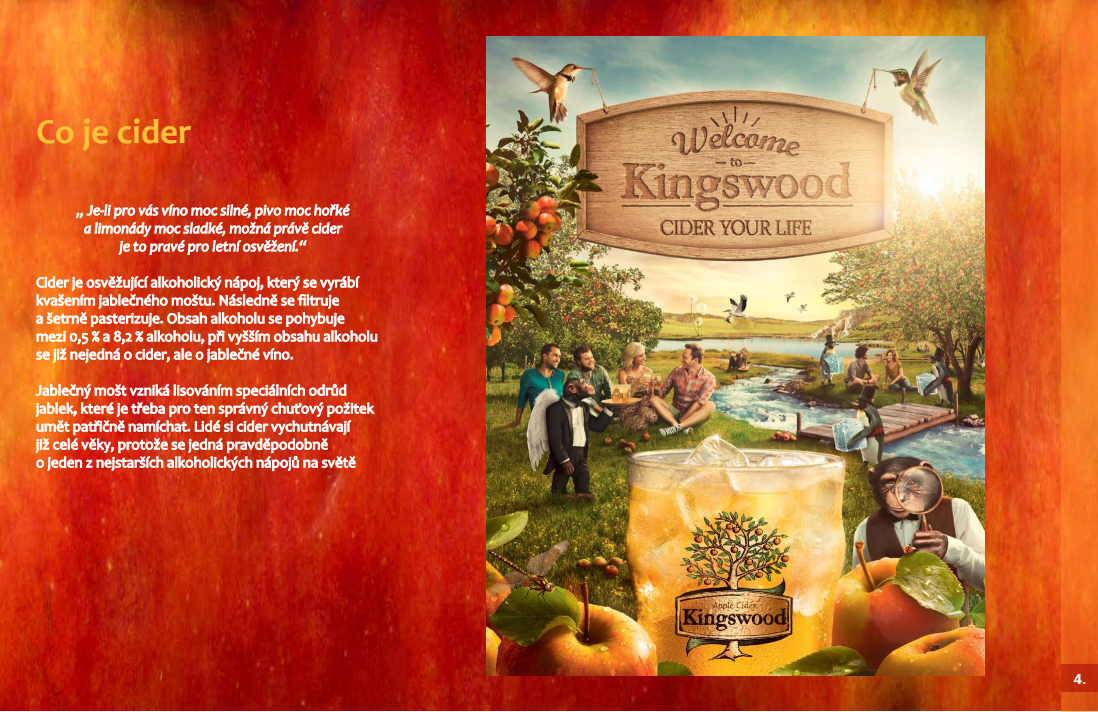
<style>
.page{position:relative;width:1098px;height:712px;background:#fff}
.page>*{position:absolute;margin:0;border:0;box-sizing:border-box;transform-origin:0 0}
.t1{font:700 35px "Candara";color:#fec337}
.t2{font:15px/18px "Candara";color:#fff}
.t3{font:italic 15px/18px "Candara";color:#fff;text-align:center}
.t4{font:700 15px "Amble";color:#fff}
</style>
<div class="page">
<img style="left:0;top:0;width:1062px;height:710px">
<svg style="left:1062px;top:0;width:36px;height:711px;background:#f17021"></svg>
<div style="left:1062px;top:664px;width:36px;height:28px;background:#bf2a0b"></div>
<img style="left:487px;top:36px;width:498px;height:639px">
<svg style="left:76px;top:204px;width:274px;height:51px;background:#da654b"></svg>
<svg style="left:36px;top:276px;width:342px;height:87px;background:#df6d4e"></svg>
<img style="left:35px;top:384px;width:339px;height:87px">
<h1 class="t1" style="left:36px;top:110px;width:157px">Co je cider</h1>
<p class="t3" style="left:77px;top:201px;width:275px">„ Je-li pro vás víno moc silné, pivo moc hořké a limonády moc sladké, možná právě cider<br>je to pravé pro letní osvěžení.“</p>
<p class="t2" style="left:36px;top:273px;width:343px">Cider je osvěžující alkoholický nápoj, který se vyrábí kvašením jablečného moštu. Následně se filtruje<br>a šetrně pasterizuje. Obsah alkoholu se pohybuje mezi 0,5 % a 8,2 % alkoholu, při vyšším obsahu alkoholu se již nejedná o cider, ale o jablečné víno.</p>
<p class="t2" style="left:36px;top:381px;width:339px">Jablečný mošt vzniká lisováním speciálních odrůd jablek, které je třeba pro ten správný chuťový požitek umět patřičně namíchat. Lidé si cider vychutnávají<br>již celé věky, protože se jedná pravděpodobně<br>o jeden z nejstarších alkoholických nápojů na světě</p>
<p class="t4" style="left:1073px;top:670px;width:14px">4.</p>
</div>
